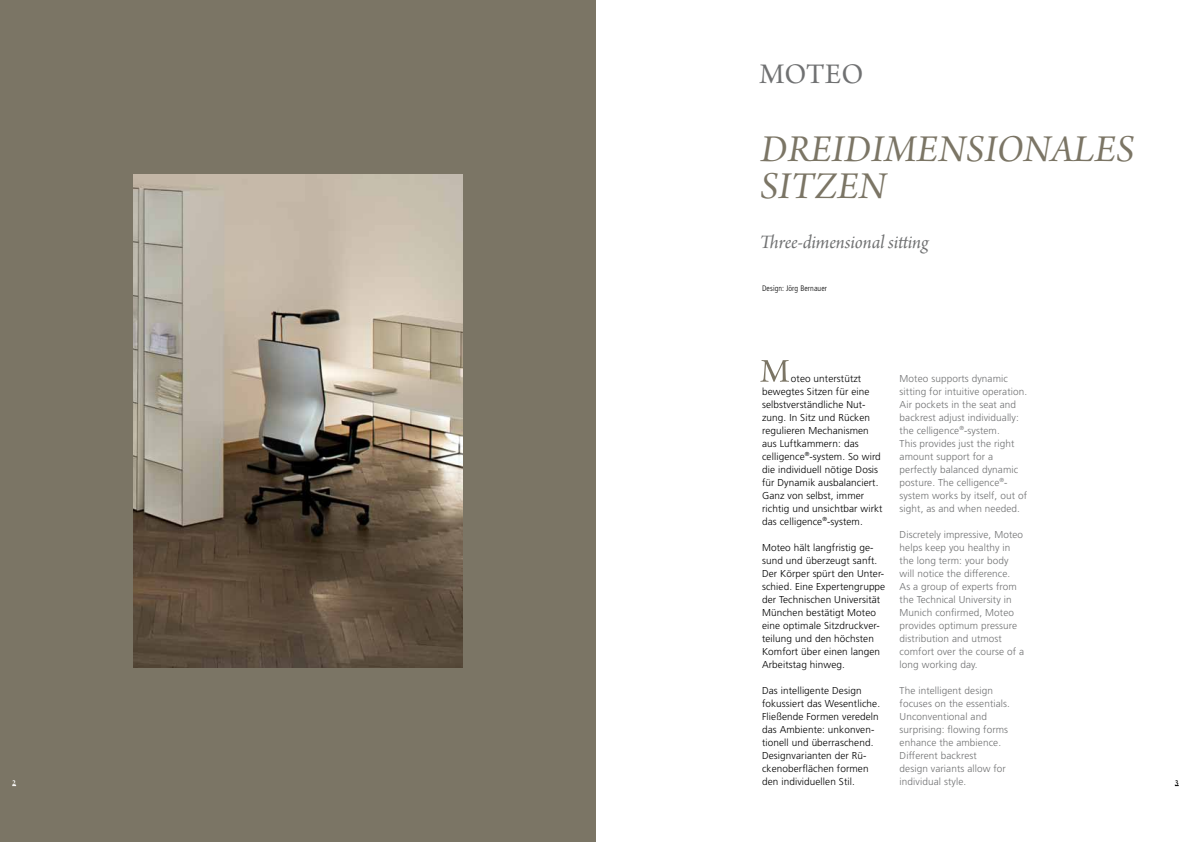
<style>
.page{position:relative;width:1191px;height:842px;background:#fff}
.page>*{position:absolute;margin:0;border:0;box-sizing:border-box;transform-origin:0 0}
.t1{font:40px/36.4px "Arno Pro Italic Subhead";letter-spacing:.11em;color:#7b7565}
.t2{font:30px "Arno Pro Subhead";letter-spacing:.01em;color:#707172}
.t3{font:20px "Arno Pro Italic Subhead";color:#707172}
.t4{font:300 10px/13px "Frutiger";letter-spacing:.01em;color:#000}
.t5{font:300 10px/13px "Frutiger";letter-spacing:.01em;color:#707172}
.t6{font:300 condensed 8px "Frutiger";letter-spacing:.01em;color:#000}
.t7{font:8px "Arno Pro Smbd Subhead";color:#fff}
.t8{font:8px "Arno Pro Smbd Subhead";color:#000}
</style>
<div class="page">
<div style="left:0;top:0;width:595px;height:842px;background:#7b7565"></div>
<img style="left:133px;top:174px;width:329px;height:493px">
<svg style="left:760px;top:360px;width:29px;height:22px"></svg>
<h2 class="t2" style="left:759px;top:57px;width:105px">MOTEO</h2>
<h1 class="t1" style="left:760px;top:134px;width:372px">Dreidimensionales<br>Sitzen</h1>
<h3 class="t3" style="left:760px;top:231px;width:172px">Three-dimensional sitting</h3>
<p class="t6" style="left:762px;top:283px;width:67px">Design: Jörg Bernauer</p>
<p class="t5" style="left:899px;top:372px;width:129px">Moteo supports dynamic sitting for intuitive operation.<br>Air pockets in the seat and backrest adjust individually: the celligence<sup>®</sup>-system.<br>This provides just the right amount support for a perfectly balanced dynamic posture. The celligence<sup>®</sup>- system works by itself, out of sight, as and when needed.</p>
<p class="t5" style="left:899px;top:528px;width:126px">Discretely impressive, Moteo helps keep you healthy in the long term: your body will notice the difference.<br>As a group of experts from the Technical University in<br>Munich confirmed, Moteo provides optimum pressure distribution and utmost comfort over the course of a long working day.</p>
<p class="t5" style="left:899px;top:684px;width:112px">The intelligent design focuses on the essentials.<br>Unconventional and surprising: flowing forms enhance the ambience.<br>Different backrest<br>design variants allow for individual style.</p>
<p class="t4" style="left:762px;top:372px;width:122px;text-indent:29px">oteo unterstützt bewegtes Sitzen für eine selbstverständliche Nut&shy;zung. In Sitz und Rücken regulieren Mechanismen aus Luftkammern: das celligence<sup>®</sup>-system. So wird die individuell nötige Dosis für Dynamik ausbalanciert.<br>Ganz von selbst, immer richtig und unsichtbar wirkt das celligence<sup>®</sup>-system.</p>
<p class="t4" style="left:762px;top:541px;width:125px">Moteo hält langfristig ge&shy;sund und überzeugt sanft.<br>Der Körper spürt den Unter&shy;schied. Eine Expertengruppe der Technischen Universität<br>München bestätigt Moteo eine optimale Sitzdruckver&shy;teilung und den höchsten<br>Komfort über einen langen<br>Arbeitstag hinweg.</p>
<p class="t4" style="left:762px;top:684px;width:119px">Das intelligente Design fokussiert das Wesentliche.<br>Fließende Formen veredeln das Ambiente: unkonven&shy;tionell und überraschend.<br>Designvarianten der Rü&shy;ckenoberflächen formen den individuellen Stil.</p>
<p class="t7" style="left:12px;top:778px;width:5px">2</p>
<p class="t8" style="left:1174px;top:778px;width:5px">3</p>
</div>
